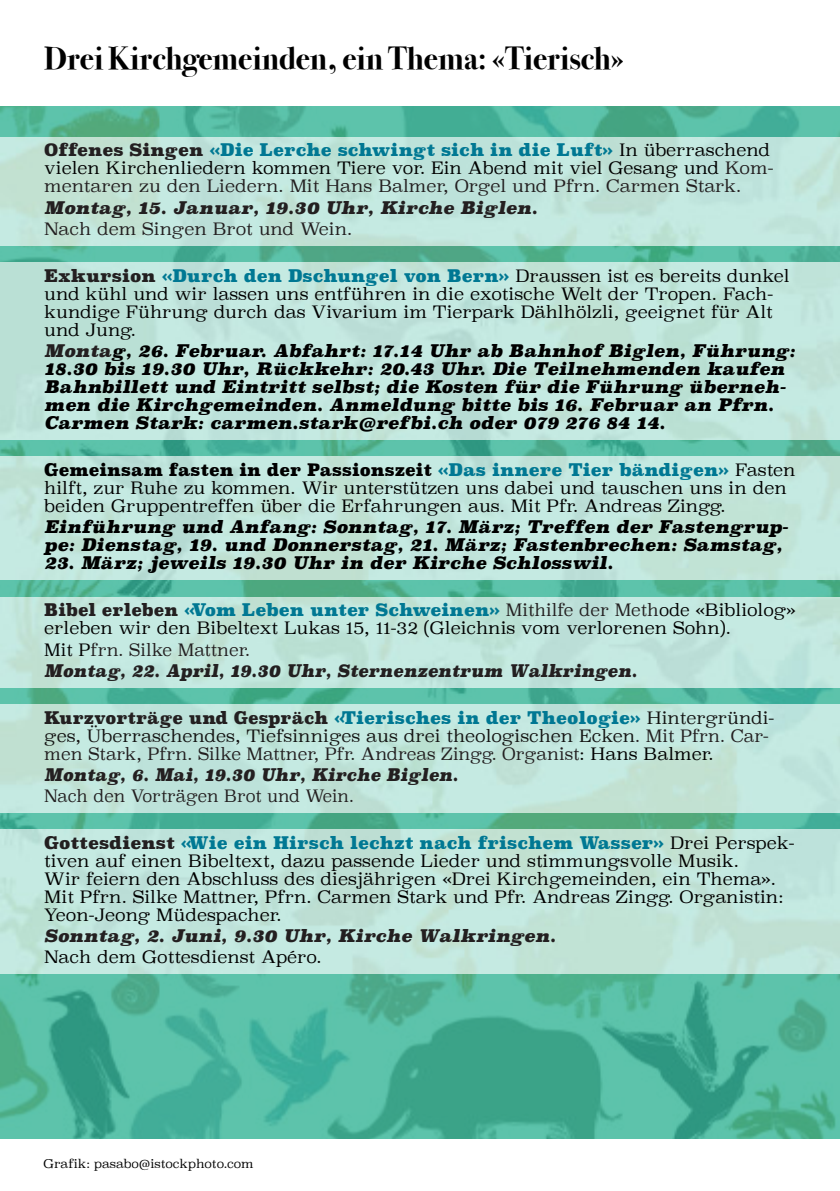
<style>
.page{position:relative;width:840px;height:1191px;background:#fff}
.page>*{position:absolute;margin:0;border:0;box-sizing:border-box;transform-origin:0 0}
.t1{font:700 32px "Bodoni Svty Two OSITCTT";color:#000}
.t2{font:300 17px/18px "Superclarendon";color:#000}
.t3{font:italic 900 17px/18px "Superclarendon";color:#000}
.t4{font:300 17px/18px "Superclarendon";color:#141413}
.t5{font:300 17px/18px "Superclarendon";color:#000;scale:.96 1}
.t6{font:italic 900 17px/21.2px "Superclarendon";color:#231f20;scale:.93 1}
.t7{font:italic 900 17px "Superclarendon";color:#231f20}
.t8{font:300 17px "Superclarendon";color:#231f20;scale:.93 1}
.t9{font:300 17px "Superclarendon";color:#231f20}
.t10{font:300 12px "Superclarendon";color:#000}
.s1{font-weight:900;color:#231f20}
.s2{font-weight:900;color:#007893}
.s3{color:#231f20}
.s4{font-weight:900}
.s5{font-weight:300;font-style:normal;color:#000}
.s6{font-weight:300;font-style:normal}
.s7{color:#000}
</style>
<div class="page">
<div style="left:0;top:106px;width:839px;height:1032px;background:#00a27c;opacity:.64"></div>
<img style="left:0;top:137px;width:839px;height:108px">
<img style="left:0;top:262px;width:839px;height:177px">
<img style="left:0;top:456px;width:839px;height:123px">
<img style="left:0;top:704px;width:839px;height:108px">
<img style="left:0;top:597px;width:839px;height:90px">
<img style="left:0;top:830px;width:839px;height:143px">
<h1 class="t1" style="left:44px;top:39px;width:581px">Drei Kirchgemeinden, ein Thema: «Tierisch»</h1>
<p class="t2" style="left:44px;top:143px;width:730px"><span class="s1">Offenes Singen</span> <span class="s2">«Die Lerche schwingt sich in die Luft»</span> In überraschend vielen Kirchenliedern kommen Tiere vor. Ein Abend mit viel Gesang und <span class="s3">Kom&shy;mentaren zu den Liedern. Mit Hans Balmer, Orgel und Pfrn. Carmen Stark.</span></p>
<p class="t7" style="left:44px;top:200px;width:495px">Montag, 15. Januar, 19.30 Uhr, Kirche Biglen.</p>
<p class="t9" style="left:44px;top:221px;width:309px">Nach dem Singen Brot und Wein.</p>
<p class="t2" style="left:44px;top:268px;width:746px"><span class="s1">Exkursion</span> <span class="s2">«Durch den Dschungel von Bern»</span> Draussen ist es bereits dunkel und kühl und wir lassen uns entführen in die exotische Welt der Tropen. Fach&shy;kundige Führung durch das Vivarium im Tierpark Dählhölzli, geeignet für Alt und Jung.</p>
<p class="t3" style="left:44px;top:343px;width:752px"><span class="s3">Monta</span>g, 26. Februar. Abfahrt: 17.14 Uhr ab Bahnhof Biglen, Führung:<br>18.30 bis 19.30 Uhr, Rückkehr: 20.43 Uhr. Die Teilnehmenden kaufen Bahnbillett und Eintritt selbst; die Kosten für die Führung überneh&shy;men die Kirchgemeinden. Anmeldung bitte bis 16. Februar an Pfrn.<br>Carmen Stark: carmen.stark@refbi.ch oder 079 276 84 14.</p>
<p class="t2" style="left:44px;top:462px;width:752px"><span class="s4">Gemeinsam fasten in der Passionszeit</span> <span class="s2">«Das innere Tier bändigen»</span> Fasten hilft, zur Ruhe zu kommen. Wir unterstützen uns dabei und tauschen uns in den beiden Gruppentreffen über die Erfahrungen aus. Mit Pfr. Andreas Zingg.</p>
<p class="t3" style="left:44px;top:519px;width:745px">Einführung und Anfang: Sonntag, 17. März; Treffen der Fastengrup&shy;pe: Dienstag, 19. und Donnerstag, 21. März; Fastenbrechen: Samstag,</p>
<p class="t3" style="left:44px;top:555px;width:570px">23. März; jeweils 19.30 Uhr in der Kirche Schlosswil.</p>
<p class="t5" style="left:44px;top:603px;width:783px"><span class="s1">Bibel erleben</span> <span class="s2">«Vom Leben unter Schweinen»</span> <span class="s3">Mithilfe der Meth</span>ode «Bibliolog» erleben wir den Bibeltext Lukas 15, 11-32 (Gleichnis vom verlorenen Sohn).</p>
<p class="t6" style="left:44px;top:640px;width:639px"><span class="s5">Mit P</span><span class="s6">frn. Silke Mattner.<br></span>Montag, 22. April, 19.30 Uhr, Sternenzentrum Walkringen.</p>
<p class="t4" style="left:44px;top:710px;width:731px"><span class="s1">Kurzvorträge und Gespräch</span> <span class="s2">«Tierisches in der Theologie»</span> Hintergründi&shy;ges, Überraschendes, Tiefsinniges aus drei theologischen Ecken<span class="s3">. Mit Pfrn. Car&shy;men Stark, Pfrn. Silke Mattner, Pfr. Andreas Zingg. Organist</span><span class="s7">: Hans Balmer.</span></p>
<p class="t6" style="left:44px;top:766px;width:446px">Montag, 6. Mai, 19.30 Uhr, Kirche Biglen.</p>
<p class="t8" style="left:44px;top:789px;width:334px">Nach den Vorträgen Brot und Wein.</p>
<p class="t2" style="left:44px;top:835px;width:751px"><span class="s1">Gottesdienst</span> <span class="s2">«Wie ein Hirsch lechzt nach frischem Wasser»</span> Drei Perspek&shy;tiven auf einen Bibeltext, dazu passende Lieder und stimmungsvolle Musik.<br>Wir feiern den Abschluss des diesjährigen «Drei Kirchgemeinden, ein Thema».<br>Mit Pfrn. Silke Mattner, Pfrn. Carmen Stark und Pfr. Andreas Zingg. Organistin:<br>Yeon-Jeong Müdespacher.</p>
<p class="t7" style="left:44px;top:929px;width:513px">Sonntag, 2. Juni, 9.30 Uhr, Kirche Walkringen.</p>
<p class="t2" style="left:44px;top:949px;width:279px">Nach dem Gottesdienst Apéro.</p>
<p class="t10" style="left:43px;top:1158px;width:211px">Grafik: pasabo@istockphoto.com</p>
</div>
